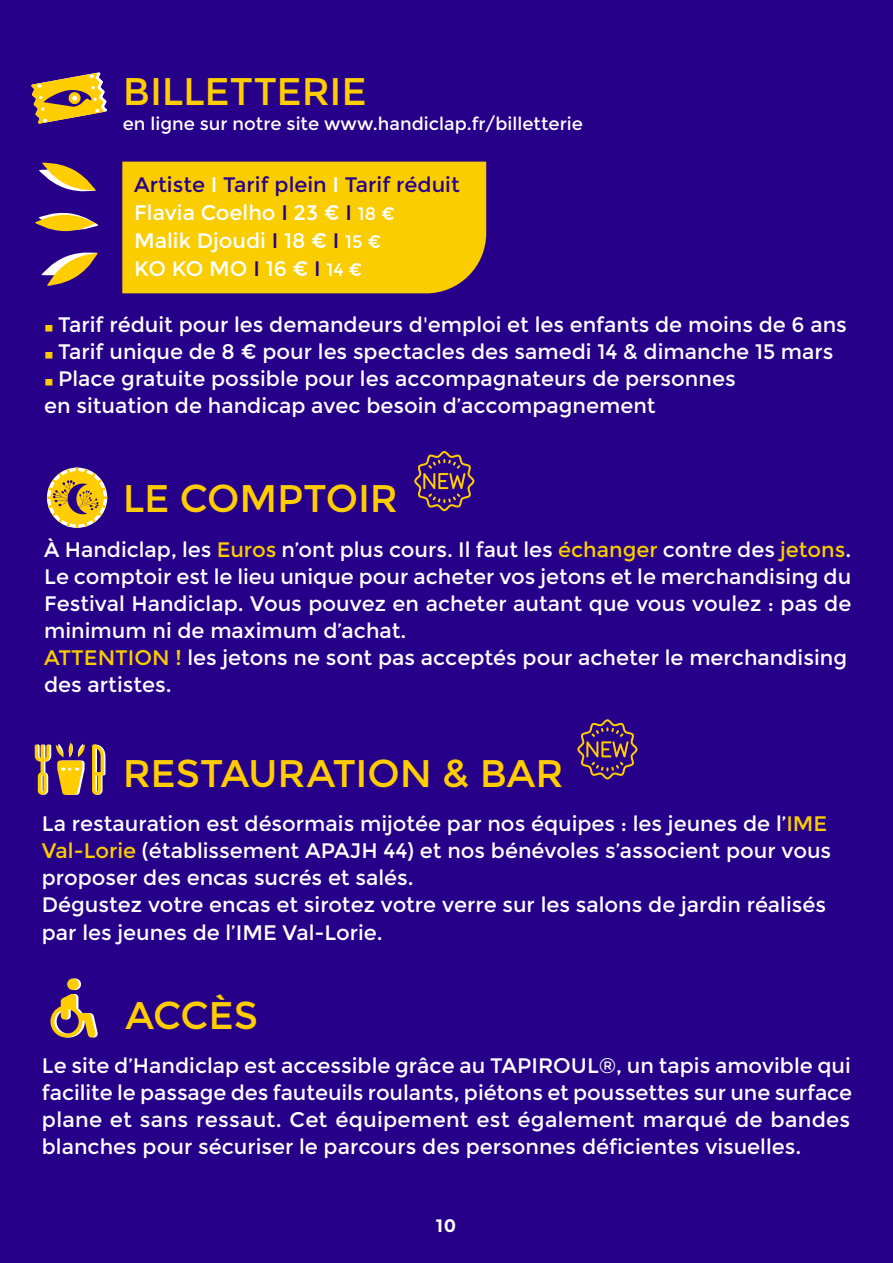
<style>
.page{position:relative;width:893px;height:1263px;background:#270089}
.page>*{position:absolute;margin:0;border:0;box-sizing:border-box;transform-origin:0 0}
.t1{font:38.4px "Montserrat";letter-spacing:-.005em;color:#ffcd00}
.t2{font:21px/27px "Montserrat";color:#fff}
.t3{font:18px "Montserrat";color:#fff}
.t4{font:700 18px "Montserrat";color:#fff}
.s1{color:#270089}
.s2{font-size:18px}
.s3{font-size:15px;color:#facd00}
.s4{color:#facd00}
</style>
<div class="page">
<div style="left:122px;top:162px;width:364px;height:131px;background:#facd00"></div>
<svg style="left:39px;top:212px;width:60px;height:20px"></svg>
<svg style="left:39px;top:162px;width:57px;height:30px"></svg>
<svg style="left:35px;top:215px;width:60px;height:16px"></svg>
<svg style="left:41px;top:252px;width:57px;height:34px"></svg>
<svg style="left:31px;top:72px;width:76px;height:52px"></svg>
<svg style="left:414px;top:451px;width:60px;height:60px"></svg>
<svg style="left:47px;top:468px;width:60px;height:60px"></svg>
<svg style="left:577px;top:719px;width:60px;height:60px"></svg>
<div style="left:68px;top:742px;width:5px;height:15px;background:#51286e;border-radius:50%"></div>
<svg style="left:35px;top:743px;width:50px;height:52px"></svg>
<svg style="left:92px;top:744px;width:13px;height:51px"></svg>
<svg style="left:69px;top:978px;width:12px;height:12px"></svg>
<svg style="left:50px;top:993px;width:48px;height:45px"></svg>
<div style="left:67px;top:978px;width:12px;height:12px;background:#ffcd00;border-radius:50%"></div>
<h1 class="t1" style="left:123px;top:70px;width:245px">BILLETTERIE</h1>
<p class="t3" style="left:123px;top:113px;width:462px">en ligne sur notre site www.handiclap.fr/billetterie</p>
<p class="t2" style="left:134px;top:170px;width:333px;line-height:28.2px"><span class="s1">Artiste</span> I <span class="s1">Tarif plein</span> I <span class="s1">Tarif réduit฀<br></span>Flavia Coelho฀<span class="s1">I</span> 23 € <span class="s1">I</span> <span class="s2">18 €<br></span>Malik Djoudi฀<span class="s1">I</span> 18 € <span class="s1">I</span> <span class="s2">15 €<br></span>KO KO MO฀<span class="s1">I</span> 16 € <span class="s1">I</span> <span class="s2">14 €</span></p>
<p class="t2" style="left:44px;top:311px;width:804px"><span class="s3">◊</span> Tarif réduit pour les demandeurs d'emploi et les enfants de moins de 6 ans <span class="s3">◊</span> Tarif unique de 8 € pour les spectacles des samedi 14 &amp; dimanche 15 mars <span class="s3">◊</span> Place gratuite possible pour les accompagnateurs de personnes<br>en situation de handicap฀avec besoin d’accompagnement</p>
<h1 class="t1" style="left:123px;top:476px;width:277px">LE COMPTOIR</h1>
<p class="t2" style="left:44px;top:537px;width:809px">À Handiclap, les <span class="s4">Euros</span> n’ont plus cours. Il faut les <span class="s4">échanger</span> contre des <span class="s4">jetons</span>.<br>Le comptoir est le lieu unique pour acheter vos jetons et le merchandising du Festival Handiclap. Vous pouvez en acheter autant que vous voulez : pas de minimum ni de maximum d’achat.<br><span class="s4">ATTENTION !</span> les jetons ne sont pas acceptés pour acheter le merchandising des artistes.</p>
<h1 class="t1" style="left:123px;top:751px;width:442px">RESTAURATION &amp; BAR</h1>
<p class="t2" style="left:42px;top:811px;width:791px">La restauration est désormais mijotée par nos équipes฀: les jeunes de l’<span class="s4">IME Val-Lorie</span> (établissement APAJH 44) et nos bénévoles s’associent pour vous proposer des encas sucrés et salés.<br>Dégustez votre encas et sirotez votre verre sur les salons de jardin réalisés par les jeunes de l’IME Val-Lorie.</p>
<h1 class="t1" style="left:126px;top:993px;width:134px">ACCÈS</h1>
<p class="t2" style="left:42px;top:1053px;width:812px;text-align:justify">Le site d’Handiclap est accessible grâce au TAPIROUL®, un tapis amovible qui facilite le passage des fauteuils roulants, piétons et poussettes sur une surface plane et sans ressaut. Cet équipement est également marqué de bandes blanches pour sécuriser le parcours des personnes déficientes visuelles.</p>
<p class="t4" style="left:436px;top:1215px;width:22px">10</p>
</div>
